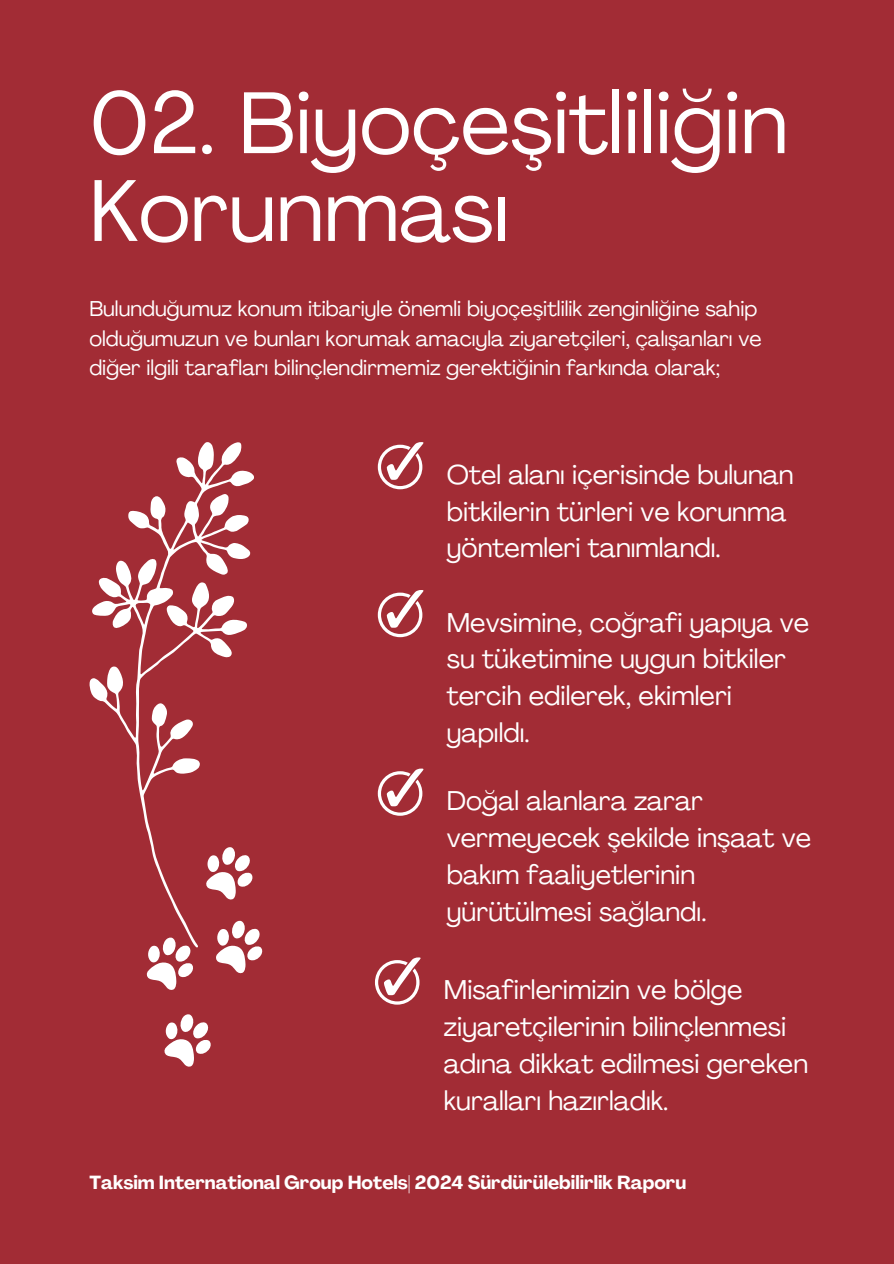
<style>
.page{position:relative;width:894px;height:1264px;background:#fff}
.page>*{position:absolute;margin:0;border:0;box-sizing:border-box;transform-origin:0 0}
.t1{font:86.25px/87.8px "Agrandir";color:#fff}
.t2{font:26.85px/36.9px "Agrandir";color:#fff}
.t3{font:21.15px/29.5px "Agrandir";color:#fff}
.t4{font:700 18.75px "Agrandir";color:#fff}
</style>
<div class="page">
<div style="left:0;top:0;width:893px;height:1263px;background:#a22c35"></div>
<svg style="left:90px;top:442px;width:164px;height:471px"></svg>
<svg style="left:195px;top:839px;width:59px;height:66px"></svg>
<svg style="left:146px;top:913px;width:117px;height:77px"></svg>
<svg style="left:164px;top:1014px;width:47px;height:53px"></svg>
<svg style="left:377px;top:442px;width:46px;height:47px"></svg>
<svg style="left:377px;top:590px;width:46px;height:47px"></svg>
<svg style="left:377px;top:768px;width:46px;height:47px"></svg>
<svg style="left:375px;top:957px;width:45px;height:47px"></svg>
<h3 class="t1" style="left:89px;top:88px;width:700px">02. Biyoçeşitliliğin<br>Korunması</h3>
<h1 class="t3" style="left:89px;top:296px;width:673px">Bulunduğumuz konum itibariyle önemli biyoçeşitlilik zenginliğine sahip olduğumuzun ve bunları korumak amacıyla ziyaretçileri, çalışanları ve diğer ilgili tarafları bilinçlendirmemiz gerektiğinin farkında olarak;</h1>
<p class="t2" style="left:446px;top:458px;width:348px">Otel alanı içerisinde bulunan bitkilerin türleri ve korunma yöntemleri tanımlandı.</p>
<p class="t2" style="left:446px;top:606px;width:364px">Mevsimine, coğrafi yapıya ve su tüketimine uygun bitkiler tercih edilerek, ekimleri yapıldı.</p>
<h2 class="t2" style="left:446px;top:785px;width:366px">Doğal alanlara zarar vermeyecek şekilde inşaat ve bakım faaliyetlerinin yürütülmesi sağlandı.</h2>
<p class="t2" style="left:444px;top:973px;width:365px">Misafirlerimizin ve bölge ziyaretçilerinin bilinçlenmesi adına dikkat edilmesi gereken kuralları hazırladık.</p>
<p class="t4" style="left:89px;top:1174px;width:598px">Taksim International Group Hotels| 2024 Sürdürülebilirlik Raporu</p>
</div>
